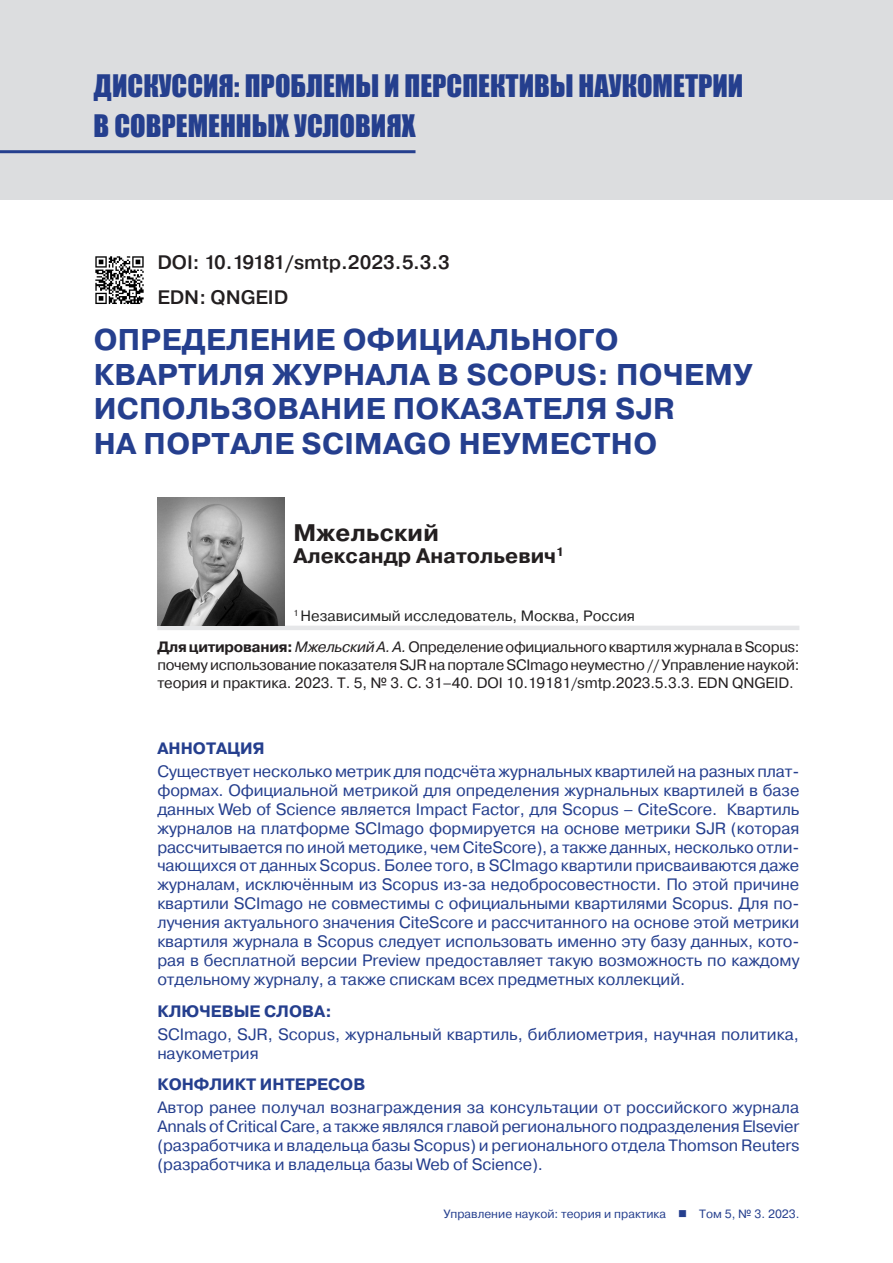
<style>
.page{position:relative;width:893px;height:1263px;background:#fff}
.page>*{position:absolute;margin:0;border:0;box-sizing:border-box;transform-origin:0 0}
._1-1-Заголовок1{font:700 30px/34.5px "Pragmatica";letter-spacing:.01em;color:#253f8e}
._00-Рубрика_слева{font:28.5px/40.5px "Impact";color:#253f8e}
._2-5-Статья_-_автор{font:700 24px "Pragmatica";letter-spacing:.01em;color:#231f20}
._2-5-Статья_-_автор-2{font:700 21px "Pragmatica";color:#231f20}
.DOInew{font:500 19.5px "Pragmatica";color:#231f20}
._2-2-Аннотация{font:16.5px/18.9px "Pragmatica";letter-spacing:-.005em;color:#253f8e;text-align:justify}
._2-1-Аннотация_заголовок{font:700 16.5px "Pragmatica";color:#253f8e}
._2-10-Для_цитир-я{font:15px/18px "Pragmatica";letter-spacing:-.005em;color:#231f20;text-align:justify}
._2-6-Статья_-_автор_афф{font:15px "Pragmatica";color:#222}
.t1{font:12px "Pragmatica";color:#253f8e}
.s1{font-weight:700}
.s2{font-style:italic}
</style>
<div class="page">
<div style="left:0;top:0;width:893px;height:200px;background:#dcdddf"></div>
<hr style="left:157px;top:626px;width:642px;height:4px;background:#e6e7e9">
<img style="left:157px;top:497px;width:128px;height:128px">
<hr style="left:0;top:150px;width:415px;height:3px;background:#253f8e">
<img style="left:95px;top:256px;width:49px;height:48px">
<p class="_00-Рубрика_слева" style="left:94px;top:65px;width:651px">ДИСКУССИЯ: ПРОБЛЕМЫ И ПЕРСПЕКТИВЫ НАУКОМЕТРИИ<br>В СОВРЕМЕННЫХ УСЛОВИЯХ</p>
<p class="DOInew" style="left:157px;top:250px;width:294px">DOI: 10.19181/smtp.2023.5.3.3</p>
<p class="DOInew" style="left:157px;top:285px;width:132px">EDN: QNGEID</p>
<p class="_1-1-Заголовок1" style="left:94px;top:323px;width:660px">ОПРЕДЕЛЕНИЕ ОФИЦИАЛЬНОГО<br>КВАРТИЛЯ ЖУРНАЛА В SCOPUS: ПОЧЕМУ<br>ИСПОЛЬЗОВАНИЕ ПОКАЗАТЕЛЯ SJR<br>НА ПОРТАЛЕ SCIMAGO НЕУМЕСТНО</p>
<p class="_2-5-Статья_-_автор" style="left:293px;top:517px;width:147px">Мжельский</p>
<p class="_2-5-Статья_-_автор-2" style="left:293px;top:542px;width:272px">Александр Анатольевич<sup>1</sup></p>
<p class="_2-6-Статья_-_автор_афф" style="left:293px;top:606px;width:343px"><sup>1</sup> Независимый исследователь, Москва, Россия</p>
<p class="_2-10-Для_цитир-я" style="left:157px;top:638px;width:644px"><span class="s1">Для цитирования:</span> <span class="s2">Мжельский А. А.</span> Определение официального квартиля журнала в Scopus: почему использование показателя SJR на портале SCImago неуместно // Управление наукой: теория и практика. 2023. Т. 5, № 3. С. 31–40. DOI 10.19181/smtp.2023.5.3.3. EDN QNGEID.</p>
<p class="_2-1-Аннотация_заголовок" style="left:157px;top:737px;width:109px">АННОТАЦИЯ</p>
<p class="_2-2-Аннотация" style="left:157px;top:762px;width:644px">Существует несколько метрик для подсчёта журнальных квартилей на разных плат&shy;формах. Официальной метрикой для определения журнальных квартилей в базе данных Web of Science является Impact Factor, для Scopus – CiteScore. Квартиль журналов на платформе SCImago формируется на основе метрики SJR (которая рассчитывается по иной методике, чем CiteScore), а также данных, несколько отли&shy;чающихся от данных Scopus. Более того, в SCImago квартили присваиваются даже журналам, исключённым из Scopus из-за недобросовестности. По этой причине квартили SCImago не совместимы с официальными квартилями Scopus. Для по&shy;лучения актуального значения CiteScore и рассчитанного на основе этой метрики квартиля журнала в Scopus следует использовать именно эту базу данных, кото&shy;рая в бесплатной версии Preview предоставляет такую возможность по каждому отдельному журналу, а также спискам всех предметных коллекций.</p>
<p class="_2-1-Аннотация_заголовок" style="left:157px;top:1000px;width:176px">КЛЮЧЕВЫЕ СЛОВА:</p>
<p class="_2-2-Аннотация" style="left:157px;top:1025px;width:643px">SCImago, SJR, Scopus, журнальный квартиль, библиометрия, научная политика, наукометрия</p>
<p class="_2-1-Аннотация_заголовок" style="left:157px;top:1074px;width:209px">КОНФЛИКТ ИНТЕРЕСОВ</p>
<p class="_2-2-Аннотация" style="left:157px;top:1098px;width:644px">Автор ранее получал вознаграждения за консультации от российского журнала Annals of Critical Care, а также являлся главой регионального подразделения Elsevier (разработчика и владельца базы Scopus) и регионального отдела Thomson Reuters (разработчика и владельца базы Web of Science).</p>
<p class="t1" style="left:443px;top:1206px;width:358px">Управление наукой: теория и практика ■ Том 5, № 3. 2023.</p>
</div>
